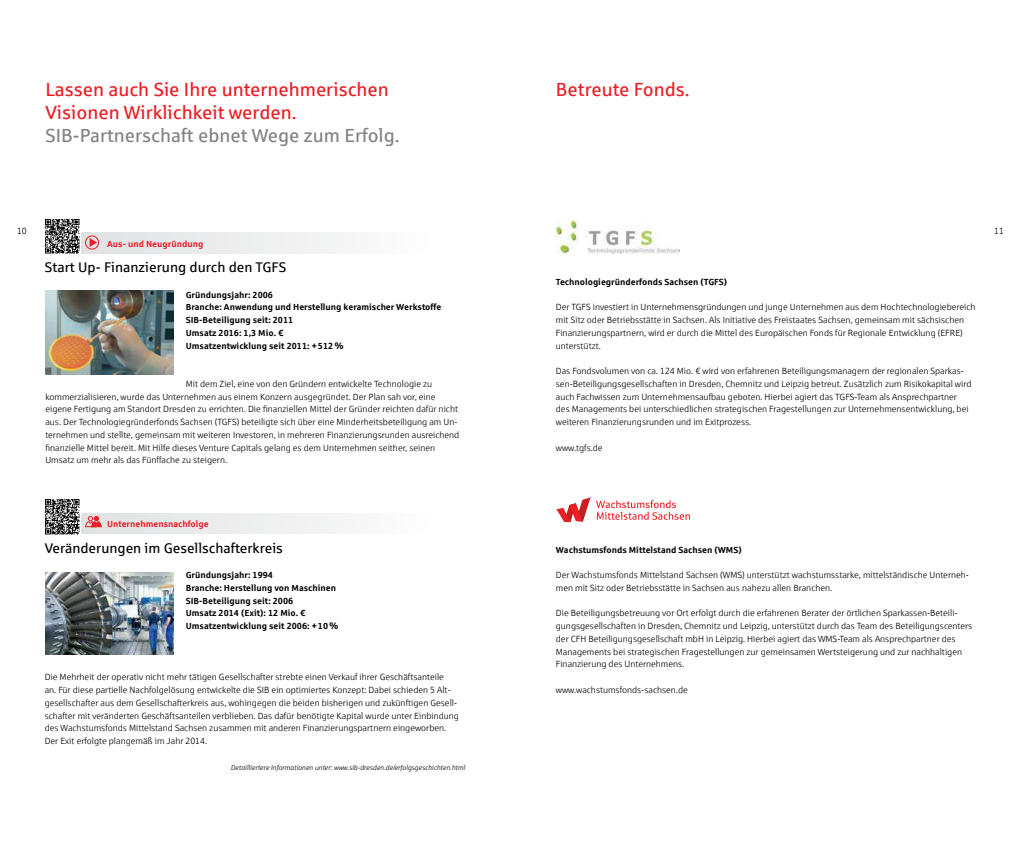
<style>
.page{position:relative;width:1021px;height:842px;background:#fff}
.page>*{position:absolute;margin:0;border:0;box-sizing:border-box;transform-origin:0 0}
.t1{font:19px/23px "Sparkasse Rg";color:#ed1d24}
.t2{font:19px "Sparkasse Rg";color:#808285}
.t3{font:14px "Sparkasse Rg";color:#000}
.t4{font:9px/12.8px "Sparkasse Lt";color:#000}
.t5{font:700 8.9px/12.8px "Sparkasse Rg";color:#000}
.t6{font:700 8.9px "Sparkasse Rg";color:#ed1d24}
.t7{font:italic 7px "Sparkasse Lt";color:#000}
</style>
<div class="page">
<img style="left:45px;top:572px;width:128px;height:83px">
<div style="left:45px;top:513px;width:419px;height:21px;background:linear-gradient(to right,#dddbdd,#fff)"></div>
<svg style="left:85px;top:516px;width:17px;height:11px"></svg>
<img style="left:556px;top:220px;width:124px;height:33px">
<svg style="left:556px;top:497px;width:134px;height:25px"></svg>
<img style="left:45px;top:291px;width:128px;height:83px">
<div style="left:45px;top:233px;width:419px;height:20px;background:linear-gradient(to right,#ddd9da,#fff)"></div>
<div style="left:44px;top:217px;width:37px;height:37px;background:#fff"></div>
<img style="left:45px;top:219px;width:35px;height:35px">
<svg style="left:44px;top:512px;width:37px;height:23px"></svg>
<img style="left:45px;top:499px;width:35px;height:35px">
<div style="left:85px;top:236px;width:14px;height:13px;border:1px solid #ed1d24;border-radius:50%"></div>
<svg style="left:90px;top:238px;width:7px;height:9px"></svg>
<h1 class="t1" style="left:45px;top:77px;width:345px">Lassen auch Sie Ihre unternehmerischen<br>Visionen Wirklichkeit werden.</h1>
<h1 class="t2" style="left:45px;top:123px;width:356px">SIB-Partnerschaft ebnet Wege zum Erfolg.</h1>
<h1 class="t1" style="left:556px;top:77px;width:135px">Betreute Fonds.</h1>
<p class="t4" style="left:17px;top:224px;width:11px">10</p>
<p class="t4" style="left:994px;top:224px;width:11px">11</p>
<p class="t6" style="left:107px;top:238px;width:98px">Aus- und Neugründung</p>
<h2 class="t3" style="left:45px;top:259px;width:243px">Start Up- Finanzierung durch den TGFS</h2>
<p class="t5" style="left:186px;top:288px;width:257px">Gründungsjahr: 2006<br>Branche: Anwendung und Herstellung keramischer Werkstoffe SIB-Beteiligung seit: 2011<br>Umsatz 2016: 1,3 Mio. €<br>Umsatzentwicklung seit 2011: +512%</p>
<p class="t4" style="left:45px;top:377px;width:415px;text-indent:140px">Mit dem Ziel, eine von den Gründern entwickelte Technologie zu kommerzialisieren, wurde das Unternehmen aus einem Konzern ausgegründet. Der Plan sah vor, eine eigene Fertigung am Standort Dresden zu errichten. Die finanziellen Mittel der Gründer reichten dafür nicht aus. Der Technologiegründerfonds Sachsen (TGFS) beteiligte sich über eine Minderheitsbeteiligung am Un&shy;ternehmen und stellte, gemeinsam mit weiteren Investoren, in mehreren Finanzierungsrunden ausreichend finanzielle Mittel bereit. Mit Hilfe dieses Venture Capitals gelang es dem Unternehmen seither, seinen Umsatz um mehr als das Fünffache zu steigern.</p>
<p class="t6" style="left:107px;top:518px;width:103px">Unternehmensnachfolge</p>
<h2 class="t3" style="left:45px;top:539px;width:240px">Veränderungen im Gesellschafterkreis</h2>
<p class="t5" style="left:186px;top:568px;width:154px">Gründungsjahr: 1994<br>Branche: Herstellung von Maschinen<br>SIB-Beteiligung seit: 2006<br>Umsatz 2014 (Exit): 12 Mio. €<br>Umsatzentwicklung seit 2006: +10%</p>
<p class="t4" style="left:45px;top:670px;width:416px">Die Mehrheit der operativ nicht mehr tätigen Gesellschafter strebte einen Verkauf ihrer Geschäftsanteile<br>an. Für diese partielle Nachfolgelösung entwickelte die SIB ein optimiertes Konzept: Dabei schieden 5 Alt&shy;gesellschafter aus dem Gesellschafterkreis aus, wohingegen die beiden bisherigen und zukünftigen Gesell&shy;schafter mit veränderten Geschäftsanteilen verblieben. Das dafür benötigte Kapital wurde unter Einbindung des Wachstumsfonds Mittelstand Sachsen zusammen mit anderen Finanzierungspartnern eingeworben.<br>Der Exit erfolgte plangemäß im Jahr 2014.</p>
<p class="t7" style="left:231px;top:763px;width:236px">Detailliertere Informationen unter: www.sib-dresden.de/erfolgsgeschichten.html</p>
<p class="t5" style="left:556px;top:275px;width:173px">Technologiegründerfonds Sachsen (TGFS)</p>
<p class="t4" style="left:556px;top:301px;width:421px">Der TGFS investiert in Unternehmensgründungen und junge Unternehmen aus dem Hochtechnologiebereich mit Sitz oder Betriebsstätte in Sachsen. Als Initiative des Freistaates Sachsen, gemeinsam mit sächsischen Finanzierungspartnern, wird er durch die Mittel des Europäischen Fonds für Regionale Entwicklung (EFRE) unterstützt.</p>
<p class="t4" style="left:556px;top:364px;width:417px">Das Fondsvolumen von ca. 124 Mio. € wird von erfahrenen Beteiligungsmanagern der regionalen Sparkas&shy;sen-Beteiligungsgesellschaften in Dresden, Chemnitz und Leipzig betreut. Zusätzlich zum Risikokapital wird auch Fachwissen zum Unternehmensaufbau geboten. Hierbei agiert das TGFS-Team als Ansprechpartner des Managements bei unterschiedlichen strategischen Fragestellungen zur Unternehmensentwicklung, bei weiteren Finanzierungsrunden und im Exitprozess.</p>
<p class="t4" style="left:556px;top:441px;width:48px">www.tgfs.de</p>
<p class="t5" style="left:556px;top:543px;width:187px">Wachstumsfonds Mittelstand Sachsen (WMS)</p>
<p class="t4" style="left:556px;top:568px;width:414px">Der Wachstumsfonds Mittelstand Sachsen (WMS) unterstützt wachstumsstarke, mittelständische Unterneh&shy;men mit Sitz oder Betriebsstätte in Sachsen aus nahezu allen Branchen.</p>
<p class="t4" style="left:556px;top:607px;width:418px">Die Beteiligungsbetreuung vor Ort erfolgt durch die erfahrenen Berater der örtlichen Sparkassen-Beteili&shy;gungsgesellschaften in Dresden, Chemnitz und Leipzig, unterstützt durch das Team des Beteiligungscenters der CFH Beteiligungsgesellschaft mbH in Leipzig. Hierbei agiert das WMS-Team als Ansprechpartner des Managements bei strategischen Fragestellungen zur gemeinsamen Wertsteigerung und zur nachhaltigen Finanzierung des Unternehmens.</p>
<p class="t4" style="left:556px;top:683px;width:133px">www.wachstumsfonds-sachsen.de</p>
</div>
